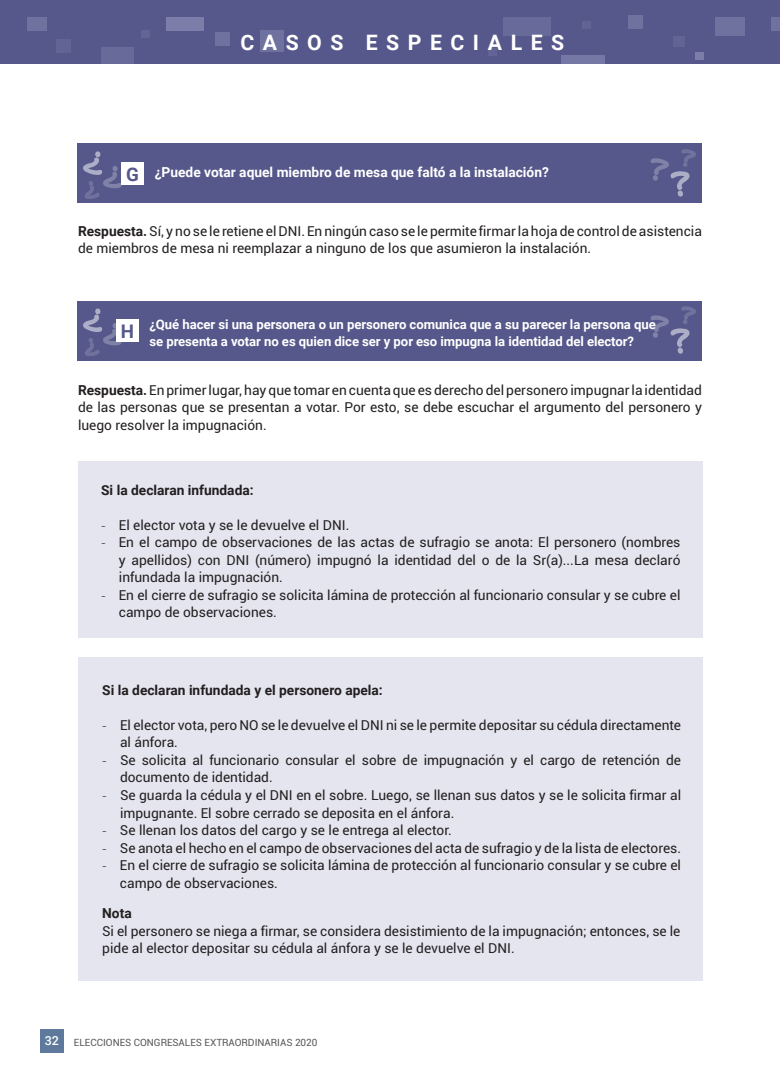
<style>
.page{position:relative;width:780px;height:1088px;background:#fff}
.page>*{position:absolute;margin:0;border:0;box-sizing:border-box;transform-origin:0 0}
.t1{font:700 21.25px "Roboto";letter-spacing:.4em;color:#fff}
.t2{font:700 18.75px "Roboto";color:#56588b}
.t3{font:13.75px/17.5px "Roboto";color:#231f20}
.t4{font:700 13.75px "Roboto";color:#231f20}
.t5{font:700 13.75px "Roboto";color:#fff}
.t6{font:700 13.12px/17.5px "Roboto";letter-spacing:-.005em;color:#fff}
.t7{font:500 12.5px "Roboto";color:#fff}
.t8{font:10px "Roboto";color:#57585a}
.s1{font-weight:700}
.s2{font-family:"Sansation";font-weight:300}
</style>
<div class="page">
<div style="left:40px;top:1029px;width:24px;height:23px;background:#5e799c"></div>
<div style="left:0;top:0;width:762px;height:64px;background:#56588b"></div>
<div style="left:260px;top:30px;width:23px;height:21px;background:#6f719e"></div>
<div style="left:715px;top:18px;width:30px;height:18px;background:#6f719e"></div>
<div style="left:503px;top:18px;width:48px;height:18px;background:#686a9a"></div>
<div style="left:167px;top:18px;width:37px;height:13px;background:#7c7da8"></div>
<div style="left:561px;top:56px;width:43px;height:8px;background:#7577a4"></div>
<div style="left:215px;top:33px;width:15px;height:13px;background:#6f719e"></div>
<div style="left:56px;top:39px;width:15px;height:14px;background:#616495"></div>
<div style="left:628px;top:15px;width:15px;height:13px;background:#6f719e"></div>
<div style="left:673px;top:36px;width:12px;height:10px;background:#616495"></div>
<div style="left:141px;top:30px;width:8px;height:8px;background:#616495"></div>
<div style="left:694px;top:52px;width:9px;height:8px;background:#7c7da8"></div>
<div style="left:582px;top:21px;width:9px;height:7px;background:#616495"></div>
<div style="left:488px;top:48px;width:8px;height:8px;background:#616495"></div>
<div style="left:101px;top:47px;width:32px;height:17px;background:#686a9a"></div>
<div style="left:27px;top:18px;width:19px;height:13px;background:#6f719e"></div>
<div style="left:762px;top:0;width:18px;height:64px;background:#56588b"></div>
<div style="left:771px;top:18px;width:9px;height:13px;background:#6f719e"></div>
<div style="left:78px;top:461px;width:624px;height:177px;background:#e5e5ef"></div>
<div style="left:78px;top:657px;width:624px;height:324px;background:#e5e5ef"></div>
<div style="left:78px;top:144px;width:623px;height:59px;background:#56588b"></div>
<svg style="left:650px;top:149px;width:46px;height:48px"></svg>
<svg style="left:83px;top:151px;width:39px;height:48px"></svg>
<div style="left:121px;top:162px;width:23px;height:23px;background:#fff"></div>
<div style="left:78px;top:301px;width:623px;height:59px;background:#56588b"></div>
<svg style="left:83px;top:308px;width:40px;height:48px"></svg>
<div style="left:116px;top:320px;width:22px;height:22px;background:#fff"></div>
<svg style="left:648px;top:306px;width:49px;height:55px"></svg>
<h1 class="t1" style="left:240px;top:28px;width:325px">CASOS ESPECIALES</h1>
<h2 class="t2" style="left:126px;top:161px;width:14px">G</h2>
<p class="t5" style="left:155px;top:163px;width:395px">¿Puede votar aquel miembro de mesa que faltó a la instalación?</p>
<p class="t3" style="left:78px;top:222px;width:625px"><span class="s1">Respuesta.</span> Sí, y no se le retiene el DNI. En ningún caso se le permite firmar la hoja de control de asistencia de miembros de mesa ni reemplazar a ninguno de los que asumieron la instalación.</p>
<h2 class="t2" style="left:121px;top:318px;width:15px">H</h2>
<p class="t6" style="left:149px;top:315px;width:508px">¿Qué hacer si una personera o un personero comunica que a su parecer la persona que se presenta a votar no es quien dice ser y por eso impugna la identidad del elector?</p>
<p class="t3" style="left:78px;top:380px;width:625px;text-align:justify"><span class="s1">Respuesta.</span> En primer lugar, hay que tomar en cuenta que es derecho del personero impugnar la identidad de las personas que se presentan a votar. Por esto, se debe escuchar el argumento del personero y luego resolver la impugnación.</p>
<p class="t4" style="left:101px;top:480px;width:154px">Si la declaran infundada:</p>
<p class="t3" style="left:101px;top:516px;width:250px"><span class="s2">-</span> El elector vota y se le devuelve el DNI.</p>
<p class="t3" style="left:119px;top:533px;width:563px;text-align:justify;text-indent:-18px"><span class="s2">-</span> En el campo de observaciones de las actas de sufragio se anota: El personero (nombres y apellidos) con DNI (número) impugnó la identidad del o de la Sr(a)...La mesa declaró infundada la impugnación.</p>
<p class="t3" style="left:119px;top:586px;width:563px;text-indent:-18px"><span class="s2">-</span> En el cierre de sufragio se solicita lámina de protección al funcionario consular y se cubre el campo de observaciones.</p>
<p class="t4" style="left:102px;top:680px;width:282px">Si la declaran infundada y el personero apela:</p>
<p class="t3" style="left:120px;top:716px;width:562px;text-indent:-18px"><span class="s2">-</span> El elector vota, pero NO se le devuelve el DNI ni se le permite depositar su cédula directamente al ánfora.</p>
<p class="t3" style="left:120px;top:751px;width:562px;text-indent:-18px"><span class="s2">-</span> Se solicita al funcionario consular el sobre de impugnación y el cargo de retención de documento de identidad.</p>
<p class="t3" style="left:120px;top:786px;width:562px;text-indent:-18px"><span class="s2">-</span> Se guarda la cédula y el DNI en el sobre. Luego, se llenan sus datos y se le solicita firmar al impugnante. El sobre cerrado se deposita en el ánfora.</p>
<p class="t3" style="left:102px;top:821px;width:351px"><span class="s2">-</span> Se llenan los datos del cargo y se le entrega al elector.</p>
<p class="t3" style="left:102px;top:838px;width:580px"><span class="s2">-</span> Se anota el hecho en el campo de observaciones del acta de sufragio y de la lista de electores.</p>
<p class="t3" style="left:120px;top:856px;width:562px;text-indent:-18px"><span class="s2">-</span> En el cierre de sufragio se solicita lámina de protección al funcionario consular y se cubre el campo de observaciones.</p>
<p class="t4" style="left:102px;top:904px;width:31px">Nota</p>
<p class="t3" style="left:102px;top:921px;width:579px">Si el personero se niega a firmar, se considera desistimiento de la impugnación; entonces, se le pide al elector depositar su cédula al ánfora y se le devuelve el DNI.</p>
<p class="t7" style="left:45px;top:1032px;width:16px">32</p>
<p class="t8" style="left:74px;top:1035px;width:245px">ELECCIONES CONGRESALES EXTRAORDINARIAS 2020</p>
</div>
